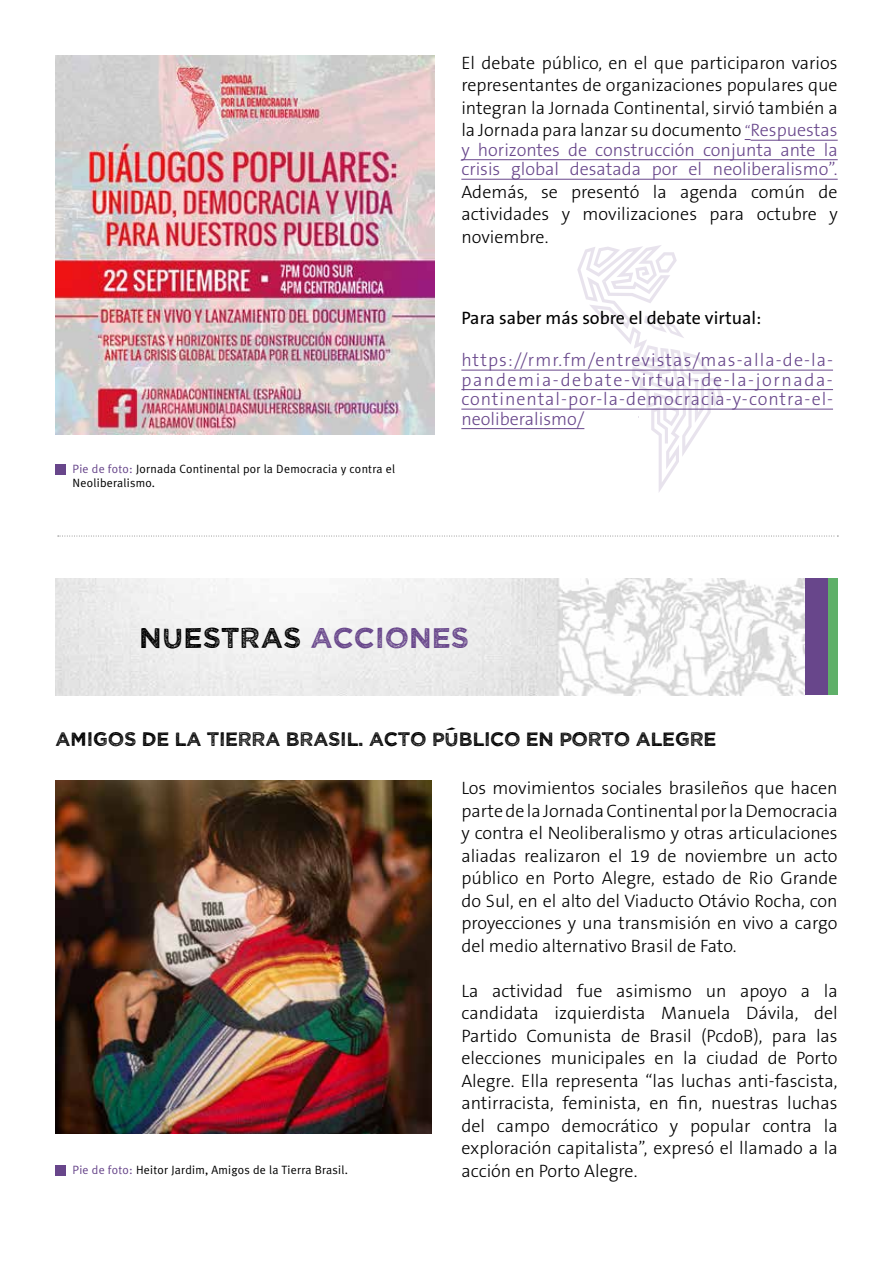
<style>
.page{position:relative;width:893px;height:1263px;background:#fff}
.page>*{position:absolute;margin:0;border:0;box-sizing:border-box;transform-origin:0 0}
.t1{font:28.65px "Wicked Grit";color:#000}
.t2{font:19.5px "Wicked Grit";letter-spacing:-.02em;color:#000}
.t3{font:300 18px/22.5px "The Sans B3";color:#000;text-align:justify}
.t4{font:300 18px/19.5px "The Sans B3";color:#68468b}
.t5{font:18px "The Sans B5 Plain";color:#000}
.t6{font:12px/14.4px "Meta Plus Normal";letter-spacing:.02em;color:#000}
.s1{font-size:15px;color:#68468b}
.s2{color:#68468b}
</style>
<div class="page">
<svg style="left:577px;top:245px;width:145px;height:247px"></svg>
<svg style="left:58px;top:536px;width:780px;height:1px"></svg>
<div style="left:55px;top:464px;width:11px;height:10px;background:#68468b"></div>
<img style="left:55px;top:55px;width:379px;height:379px">
<hr style="left:751px;top:140px;width:87px;height:1px;background:#68468b">
<hr style="left:461px;top:159px;width:377px;height:1px;background:#68468b">
<hr style="left:461px;top:179px;width:377px;height:1px;background:#68468b">
<img style="left:55px;top:781px;width:377px;height:352px">
<div style="left:55px;top:1165px;width:11px;height:11px;background:#68468b"></div>
<img style="left:55px;top:578px;width:750px;height:117px">
<div style="left:805px;top:578px;width:25px;height:116px;background:#68468b"></div>
<div style="left:828px;top:578px;width:10px;height:116px;background:#5fb069"></div>
<hr style="left:461px;top:370px;width:372px;height:1px;background:#68468b">
<hr style="left:461px;top:389px;width:372px;height:1px;background:#68468b">
<hr style="left:461px;top:409px;width:372px;height:1px;background:#68468b">
<hr style="left:461px;top:428px;width:123px;height:1px;background:#68468b">
<p class="t3" style="left:461px;top:52px;width:378px">El debate público, en el que participaron varios representantes de organizaciones populares que integran la Jornada Continental, sirvió también a la Jornada para lanzar su documento <span class="s1">“</span><span class="s2">Respuestas</span></p>
<p class="t4" style="left:461px;top:141px;width:378px">y horizontes de construcción conjunta ante la crisis global desatada por el neoliberalismo”.</p>
<p class="t3" style="left:461px;top:181px;width:378px">Además, se presentó la agenda común de actividades y movilizaciones para octubre y noviembre.</p>
<p class="t6" style="left:73px;top:461px;width:324px"><span class="s2">Pie de foto:</span> Jornada Continental por la Democracia y contra el<br>Neoliberalismo.</p>
<p class="t5" style="left:461px;top:309px;width:301px">Para saber más sobre el debate virtual:</p>
<p class="t4" style="left:461px;top:351px;width:373px;text-align:justify">https://rmr.fm/entrevistas/mas-alla-de-la&shy;pandemia-debate-virtual-de-la-jornada&shy;continental-por-la-democracia-y-contra-el&shy;neoliberalismo/</p>
<h1 class="t1" style="left:139px;top:620px;width:332px">NUESTRAS <span class="s2">ACCIONES</span></h1>
<p class="t2" style="left:55px;top:726px;width:663px">AMIGOS DE LA TIERRA BRASIL. ACTO PÚBLICO EN PORTO ALEGRE</p>
<p class="t6" style="left:73px;top:1163px;width:277px"><span class="s2">Pie de foto:</span> Heitor Jardim, Amigos de la Tierra Brasil.</p>
<p class="t3" style="left:461px;top:778px;width:378px">Los movimientos sociales brasileños que hacen parte de la Jornada Continental por la Democracia y contra el Neoliberalismo y otras articulaciones aliadas realizaron el 19 de noviembre un acto público en Porto Alegre, estado de Rio Grande do Sul, en el alto del Viaducto Otávio Rocha, con proyecciones y una transmisión en vivo a cargo del medio alternativo Brasil de Fato.</p>
<p class="t3" style="left:461px;top:980px;width:378px">La actividad fue asimismo un apoyo a la candidata izquierdista Manuela Dávila, del Partido Comunista de Brasil (PcdoB), para las elecciones municipales en la ciudad de Porto Alegre. Ella representa “las luchas anti-fascista, antirracista, feminista, en fin, nuestras luchas del campo democrático y popular contra la exploración capitalista”, expresó el llamado a la acción en Porto Alegre.</p>
</div>
